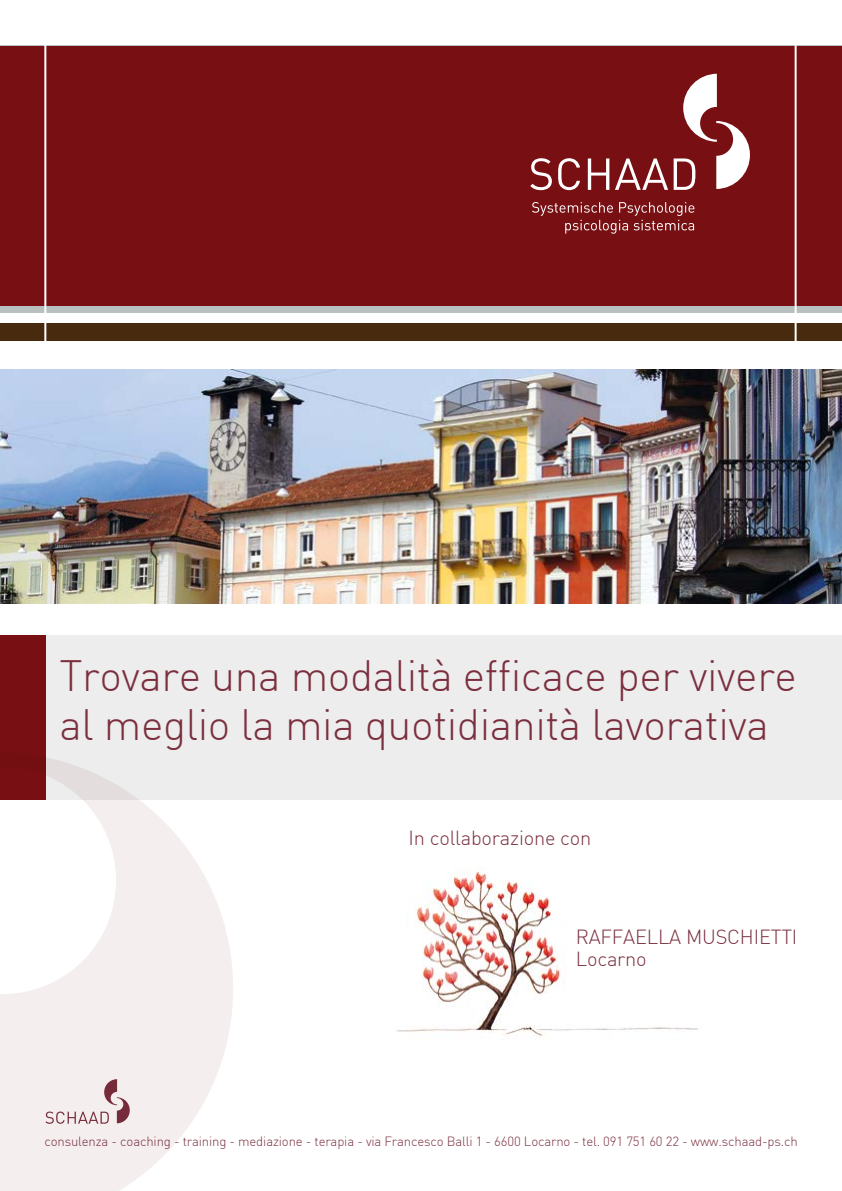
<style>
.page{position:relative;width:842px;height:1191px;background:#fff}
.page>*{position:absolute;margin:0;border:0;box-sizing:border-box;transform-origin:0 0}
.t1{font:300 43px/49.4px "DIN";letter-spacing:-.01em;color:#7b2f3e}
.t2{font:300 20px/22px "DIN";letter-spacing:-.01em;color:#7b2f3e}
.t3{font:300 13.2px "DIN";letter-spacing:-.01em;color:#7b2f3e}
</style>
<div class="page">
<div style="left:45px;top:635px;width:797px;height:164px;background:#ededed"></div>
<div style="left:0;top:635px;width:45px;height:164px;background:#781013"></div>
<div style="left:0;top:46px;width:315px;height:260px;background:#781013"></div>
<div style="left:0;top:318px;width:315px;height:23px;background:#482b0f"></div>
<div style="left:0;top:314px;width:315px;height:9px;background:#fff"></div>
<div style="left:527px;top:46px;width:315px;height:260px;background:#781013"></div>
<div style="left:527px;top:318px;width:315px;height:23px;background:#482b0f"></div>
<div style="left:527px;top:314px;width:315px;height:9px;background:#fff"></div>
<img style="left:0;top:370px;width:842px;height:233px">
<div style="left:45px;top:45px;width:740px;height:296px;background:#b8c1bf"></div>
<div style="left:45px;top:46px;width:740px;height:260px;background:#781013"></div>
<div style="left:45px;top:318px;width:740px;height:23px;background:#482b0f"></div>
<div style="left:45px;top:314px;width:740px;height:9px;background:#fff"></div>
<svg style="left:530px;top:74px;width:220px;height:116px"></svg>
<svg style="left:532px;top:202px;width:162px;height:32px"></svg>
<hr style="left:44px;top:33px;width:2px;height:326px;background:#fff">
<hr style="left:795px;top:45px;width:2px;height:314px;background:#fff">
<img style="left:396px;top:872px;width:302px;height:168px">
<svg style="left:0;top:752px;width:233px;height:439px;fill:#f4eeef"></svg>
<h1 class="t1" style="left:60px;top:650px;width:739px">Trovare una modalità efficace per vivere al meglio la mia quotidianità lavorativa</h1>
<h2 class="t2" style="left:408px;top:826px;width:184px">In collaborazione con</h2>
<h2 class="t2" style="left:576px;top:925px;width:223px">RAFFAELLA MUSCHIETTI<br>Locarno</h2>
<p class="t3" style="left:44px;top:1132px;width:755px">consulenza - coaching - training - mediazione - terapia - via Francesco Balli 1 - 6600 Locarno - tel. 091 751 60 22 - www.schaad-ps.ch</p>
</div>
